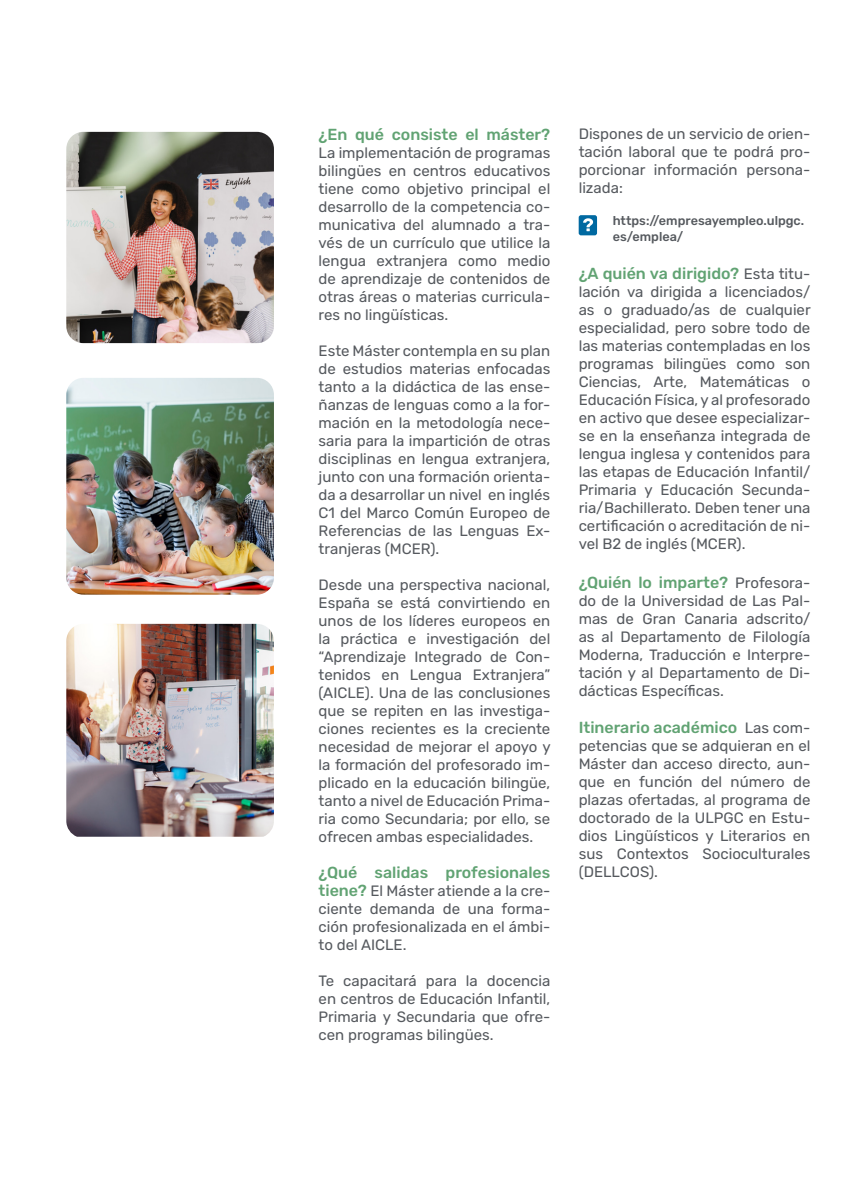
<style>
.page{position:relative;width:842px;height:1191px;background:#fff}
.page>*{position:absolute;margin:0;border:0;box-sizing:border-box;transform-origin:0 0}
.t1{font:500 16px "Rubik";color:#61a373}
.t2{font:15px/18px "Rubik";color:#55595e;text-align:justify}
.t3{font:500 12.6px/16px "Rubik";color:#55595e}
.s1{font-weight:500;font-size:16px;color:#61a373}
.s2{font-weight:400;font-size:15px;color:#55595e}
</style>
<div class="page">
<div style="left:579px;top:215px;width:18px;height:20px;background:#0069a1;border-radius:2px"></div>
<svg style="left:583px;top:218px;width:10px;height:13px"></svg>
<img style="left:66px;top:132px;width:208px;height:211px">
<img style="left:66px;top:378px;width:208px;height:216px">
<img style="left:66px;top:624px;width:208px;height:212px">
<p class="t1" style="left:319px;top:125px;width:233px">¿En qué consiste el máster?</p>
<p class="t2" style="left:319px;top:144px;width:233px">La implementación de programas bilingües en centros educativos tiene como objetivo principal el desarrollo de la competencia co&shy;municativa del alumnado a tra&shy;vés de un currículo que utilice la lengua extranjera como medio de aprendizaje de contenidos de otras áreas o materias curricula&shy;res no lingüísticas.</p>
<p class="t2" style="left:319px;top:342px;width:233px">Este Máster contempla en su plan de estudios materias enfocadas tanto a la didáctica de las ense&shy;ñanzas de lenguas como a la for&shy;mación en la metodología nece&shy;saria para la impartición de otras disciplinas en lengua extranjera, junto con una formación orienta&shy;da a desarrollar un nivel en inglés C1 del Marco Común Europeo de Referencias de las Lenguas Ex&shy;tranjeras (MCER).</p>
<p class="t2" style="left:319px;top:576px;width:234px">Desde una perspectiva nacional, España se está convirtiendo en unos de los líderes europeos en la práctica e investigación del “Aprendizaje Integrado de Con&shy;tenidos en Lengua Extranjera” (AICLE). Una de las conclusiones que se repiten en las investiga&shy;ciones recientes es la creciente necesidad de mejorar el apoyo y la formación del profesorado im&shy;plicado en la educación bilingüe, tanto a nivel de Educación Prima&shy;ria como Secundaria; por ello, se ofrecen ambas especialidades.</p>
<p class="t1" style="left:319px;top:863px;width:233px">¿Qué salidas profesionales</p>
<p class="t2" style="left:319px;top:882px;width:233px"><span class="s1">tiene?</span> El Máster atiende a la cre&shy;ciente demanda de una forma&shy;ción profesionalizada en el ámbi&shy;to del AICLE.</p>
<p class="t2" style="left:319px;top:972px;width:233px">Te capacitará para la docencia en centros de Educación Infantil, Primaria y Secundaria que ofre&shy;cen programas bilingües.</p>
<p class="t2" style="left:579px;top:125px;width:233px">Dispones de un servicio de orien&shy;tación laboral que te podrá pro&shy;porcionar información persona&shy;lizada:</p>
<p class="t3" style="left:613px;top:213px;width:193px">https://empresayempleo.ulpgc. es/emplea/</p>
<p class="t1" style="left:579px;top:265px;width:233px">¿A quién va dirigido? <span class="s2">Esta titu-</span></p>
<p class="t2" style="left:579px;top:283px;width:234px">lación va dirigida a licenciados/ as o graduado/as de cualquier especialidad, pero sobre todo de las materias contempladas en los programas bilingües como son Ciencias, Arte, Matemáticas o Educación Física, y al profesorado en activo que desee especializar&shy;se en la enseñanza integrada de lengua inglesa y contenidos para las etapas de Educación Infantil/ Primaria y Educación Secunda&shy;ria/Bachillerato. Deben tener una certificación o acreditación de ni&shy;vel B2 de inglés (MCER).</p>
<p class="t1" style="left:579px;top:573px;width:233px">¿Quién lo imparte? <span class="s2">Profesora-</span></p>
<p class="t2" style="left:579px;top:592px;width:233px">do de la Universidad de Las Pal&shy;mas de Gran Canaria adscrito/ as al Departamento de Filología Moderna, Traducción e Interpre&shy;tación y al Departamento de Di&shy;dácticas Específicas.</p>
<p class="t1" style="left:579px;top:718px;width:233px">Itinerario académico <span class="s2">Las com-</span></p>
<p class="t2" style="left:579px;top:737px;width:233px">petencias que se adquieran en el Máster dan acceso directo, aun&shy;que en función del número de plazas ofertadas, al programa de doctorado de la ULPGC en Estu&shy;dios Lingüísticos y Literarios en sus Contextos Socioculturales (DELLCOS).</p>
</div>
